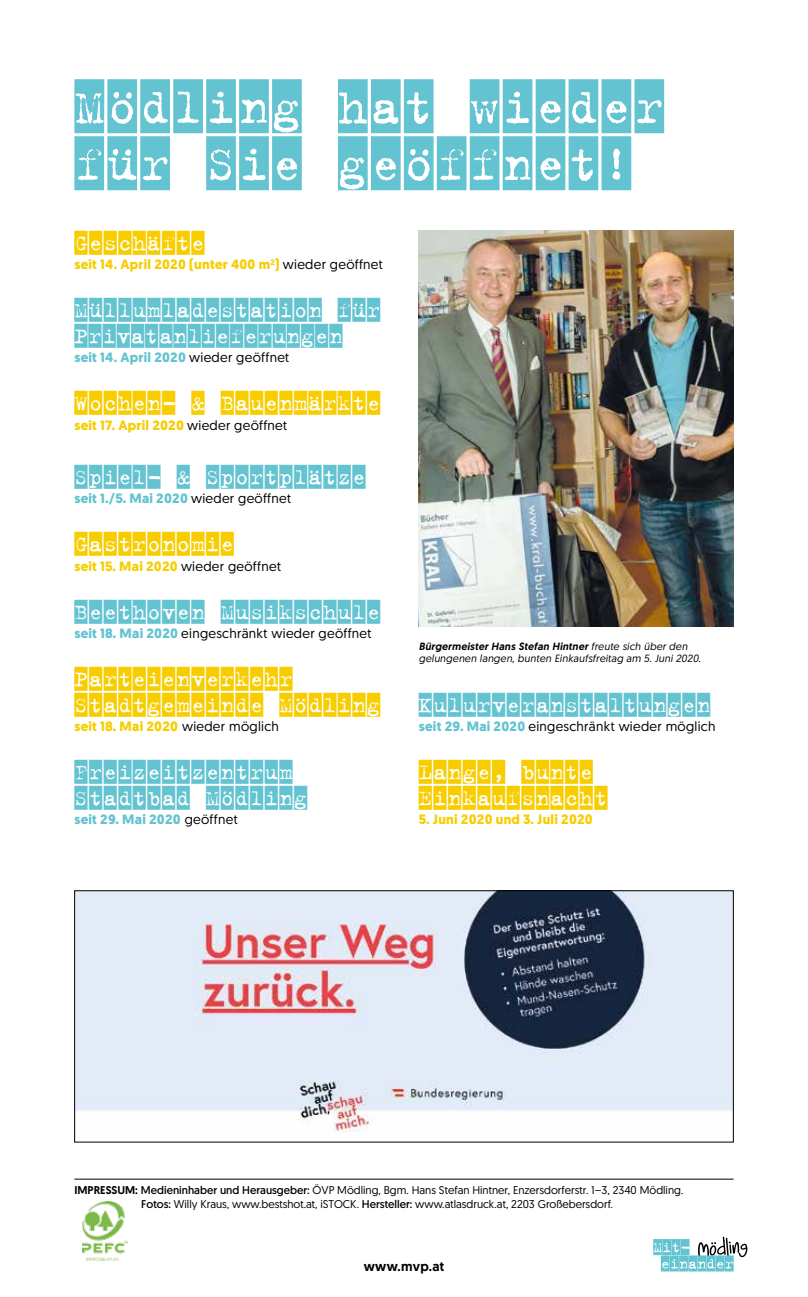
<style>
.page{position:relative;width:808px;height:1297px;background:#fff}
.page>*{position:absolute;margin:0;border:0;box-sizing:border-box;transform-origin:0 0}
.t1{font:54px/57px "Trixie Cameo";letter-spacing:.06em;color:#63c3d1}
.t2{font:24px/25.5px "Trixie Cameo";letter-spacing:.06em;color:#63c3d1}
.t3{font:24px/25.5px "Trixie Cameo";letter-spacing:.06em;color:#f7cd00}
.t4{font:700 13.5px "Geomanist";letter-spacing:.02em;color:#f7cd00}
.t5{font:700 13.5px "Geomanist";letter-spacing:.02em;color:#63c3d1}
.t6{font:13.5px "Geomanist";letter-spacing:.02em;color:#000}
.t7{font:500 13.5px "Geomanist";letter-spacing:.02em;color:#000}
.t8{font:11.25px/13.5px "Geomanist";color:#000;text-align:center}
.t9{font:italic 10.5px/12px "Geomanist";letter-spacing:.02em;color:#000}
.s1{font-weight:400;color:#000}
.s2{font-weight:700;color:#63c3d1}
.s3{font-weight:500}
.s4{font-style:inherit}
</style>
<div class="page">
<svg style="left:653px;top:1237px;width:94px;height:34px"></svg>
<img style="left:83px;top:1201px;width:44px;height:60px">
<hr style="left:74px;top:1179px;width:659px;height:1px;background:#000">
<img style="left:76px;top:892px;width:655px;height:241px">
<div style="left:74px;top:890px;width:659px;height:252px;border:1px solid #000"></div>
<img style="left:419px;top:230px;width:314px;height:396px">
<h1 class="t1" style="left:74px;top:77px;width:591px">MÖDLING HAT WIEDER<br>FÜR SIE GEÖFFNET!</h1>
<h2 class="t3" style="left:74px;top:229px;width:132px">GESCHÄFTE</h2>
<p class="t4" style="left:74px;top:255px;width:310px">seit 14. April 2020 (unter 400 m<sup>2</sup>) <span class="s1">wieder geöffnet</span></p>
<h2 class="t2" style="left:74px;top:297px;width:307px">MÜLLUMLADESTATION FÜR<br>PRIVATANLIEFERUNGEN</h2>
<p class="t5" style="left:74px;top:348px;width:216px">seit 14. April 2020 <span class="s1">wieder geöffnet</span></p>
<h2 class="t3" style="left:74px;top:390px;width:307px">WOCHEN- &amp; BAUENMÄRKTE</h2>
<p class="t4" style="left:74px;top:416px;width:214px">seit 17. April 2020 <span class="s1">wieder geöffnet</span></p>
<h2 class="t2" style="left:74px;top:463px;width:293px">SPIEL- &amp; SPORTPLÄTZE</h2>
<p class="t5" style="left:74px;top:489px;width:218px">seit 1./5. Mai 2020 <span class="s1">wieder geöffnet</span></p>
<h2 class="t3" style="left:74px;top:531px;width:161px">GASTRONOMIE</h2>
<p class="t4" style="left:74px;top:557px;width:208px">seit 15. Mai 2020 <span class="s1">wieder geöffnet</span></p>
<h2 class="t2" style="left:74px;top:598px;width:307px">BEETHOVEN MUSIKSCHULE</h2>
<p class="t6" style="left:74px;top:625px;width:299px"><span class="s2">seit 18. Mai 2020</span> eingeschränkt wieder geöffnet</p>
<h2 class="t3" style="left:74px;top:666px;width:307px">PARTEIENVERKEHR<br>STADTGEMEINDE MÖDLING</h2>
<p class="t4" style="left:74px;top:717px;width:206px">seit 18. Mai 2020 <span class="s1">wieder möglich</span></p>
<h2 class="t2" style="left:74px;top:759px;width:234px">FREIZEITZENTRUM<br>STADTBAD MÖDLING</h2>
<p class="t5" style="left:74px;top:810px;width:165px">seit 29. Mai 2020 <span class="s1">geöffnet</span></p>
<p class="t9" style="left:419px;top:640px;width:283px"><span class="s3">Bürgermeister Hans Stefan Hintner</span> freute sich über den gelungenen langen, bunten Einkaufsfreitag am 5. Juni 2020.</p>
<h2 class="t2" style="left:419px;top:691px;width:293px">KULURVERANSTALTUNGEN</h2>
<p class="t6" style="left:419px;top:717px;width:298px"><span class="s2">seit 29. Mai 2020</span> eingeschränkt wieder möglich</p>
<h2 class="t3" style="left:419px;top:759px;width:190px">LANGE, BUNTE<br>EINKAUFSNACHT</h2>
<p class="t4" style="left:419px;top:810px;width:176px">5. Juni 2020 und 3. Juli 2020</p>
<p class="t8" style="left:74px;top:1183px;width:610px"><span class="s3">IMPRESSUM:</span> <span class="s4">Medieninhaber und Herausgeber:</span> ÖVP Mödling, Bgm. Hans Stefan Hintner, Enzersdorferstr. 1–3, 2340 Mödling.<br><span class="s4">Fotos:</span> Willy Kraus, www.bestshot.at, iSTOCK. <span class="s4">Hersteller:</span> www.atlasdruck.at, 2203 Großebersdorf.</p>
<p class="t7" style="left:364px;top:1258px;width:82px">www.mvp.at</p>
</div>
